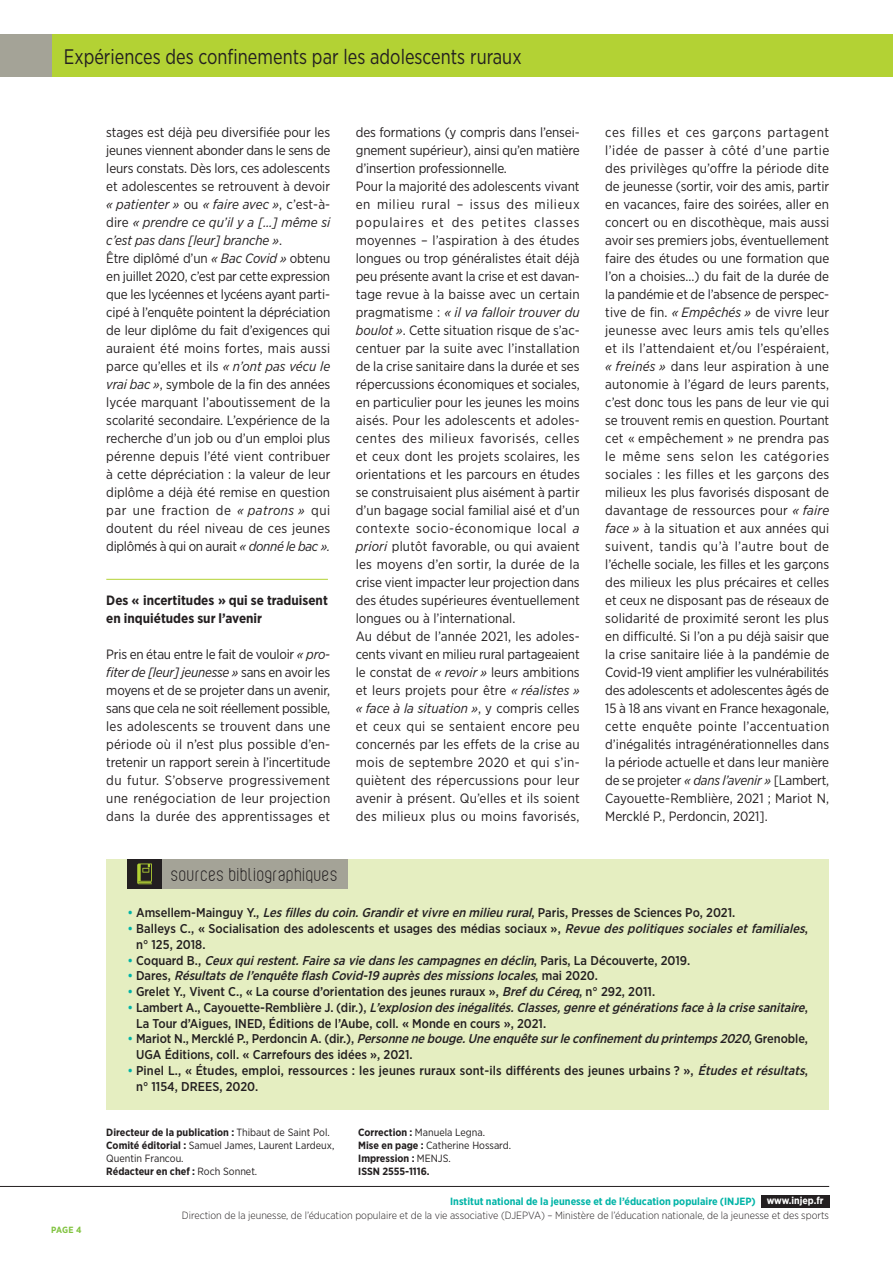
<style>
.page{position:relative;width:893px;height:1263px;background:#fff}
.page>*{position:absolute;margin:0;border:0;box-sizing:border-box;transform-origin:0 0}
.Bando_Titre{font:21px "Gotham Narrow";color:#231f20;scale:.89 1}
.t1{font:18px "Violette";letter-spacing:.03em;color:#231f20}
.Texte_courant{font:13.5px/18px "Gotham Narrow";color:#231f20;text-align:justify}
.Intertitre{font:700 13.5px/18px "Gotham Narrow";color:#231f20}
.t2{font:500 12.75px/15.8px "Gotham Narrow";color:#231f20}
.t3{font:italic 500 12.75px "Gotham Narrow";color:#231f20}
.t4{font:300 10.5px "Gotham Narrow";color:#231f20}
.Ours{font:10.5px/12.8px "Gotham Narrow";color:#231f20}
.Ours-2{font:700 10.5px "Gotham Narrow";color:#231f20}
.t5{font:700 10.5px "Gotham Narrow";color:#00b4a7}
.t6{font:700 10.2px "Gotham Narrow";color:#fff}
.t7{font:700 9px "Gotham Narrow";color:#81c340}
.s1{font-style:italic}
.s2{color:#00b4a7}
.s3{font-style:normal;color:#00b4a7}
.s4{font-style:normal}
.s5{font-weight:400}
.s6{font-weight:700}
</style>
<div class="page">
<hr style="left:0;top:1186px;width:829px;height:1px;background:#231f20">
<div style="left:51px;top:34px;width:842px;height:43px;background:#b3d234"></div>
<div style="left:0;top:34px;width:51px;height:43px;background:#a4a397"></div>
<div style="left:761px;top:1195px;width:68px;height:12px;background:#231f20"></div>
<hr style="left:106px;top:579px;width:222px;height:1px;background:#b3d234">
<div style="left:106px;top:859px;width:723px;height:251px;background:#e5eec1"></div>
<div style="left:162px;top:859px;width:186px;height:30px;background:#a4a397"></div>
<div style="left:128px;top:859px;width:34px;height:30px;background:#231f20"></div>
<svg style="left:137px;top:863px;width:15px;height:21px"></svg>
<p class="Bando_Titre" style="left:64px;top:43px;width:516px">Expériences des confinements par les adolescents ruraux</p>
<p class="Texte_courant" style="left:106px;top:123px;width:226px">stages est déjà peu diversifiée pour les jeunes viennent abonder dans le sens de leurs constats. Dès lors, ces adolescents et adolescentes se retrouvent à devoir <span class="s1">« patienter »</span> ou <span class="s1">« faire avec »</span>, c’est-à&shy;dire <span class="s1">« prendre ce qu’il y a […] même si c’est pas dans [leur] branche »</span>.</p>
<p class="Texte_courant" style="left:106px;top:249px;width:226px">Être diplômé d’un <span class="s1">« Bac Covid »</span> obtenu en juillet 2020, c’est par cette expression que les lycéennes et lycéens ayant parti&shy;cipé à l’enquête pointent la dépréciation de leur diplôme du fait d’exigences qui auraient été moins fortes, mais aussi parce qu’elles et ils <span class="s1">« n’ont pas vécu le vrai bac »</span>, symbole de la fin des années lycée marquant l’aboutissement de la scolarité secondaire. L’expérience de la recherche d’un job ou d’un emploi plus pérenne depuis l’été vient contribuer à cette dépréciation : la valeur de leur diplôme a déjà été remise en question par une fraction de <span class="s1">« patrons »</span> qui doutent du réel niveau de ces jeunes diplômés à qui on aurait <span class="s1">« donné le bac ».</span></p>
<p class="Intertitre" style="left:106px;top:591px;width:223px">Des « incertitudes » qui se traduisent en inquiétudes sur l’avenir</p>
<p class="Texte_courant" style="left:106px;top:645px;width:225px">Pris en étau entre le fait de vouloir <span class="s1">« pro&shy;fiter de [leur] jeunesse »</span> sans en avoir les moyens et de se projeter dans un avenir, sans que cela ne soit réellement possible, les adolescents se trouvent dans une période où il n’est plus possible d’en&shy;tretenir un rapport serein à l’incertitude du futur. S’observe progressivement une renégociation de leur projection dans la durée des apprentissages et</p>
<p class="Texte_courant" style="left:356px;top:123px;width:225px">des formations (y compris dans l’ensei&shy;gnement supérieur), ainsi qu’en matière d’insertion professionnelle.</p>
<p class="Texte_courant" style="left:356px;top:177px;width:226px">Pour la majorité des adolescents vivant en milieu rural – issus des milieux populaires et des petites classes moyennes – l’aspiration à des études longues ou trop généralistes était déjà peu présente avant la crise et est davan&shy;tage revue à la baisse avec un certain pragmatisme : <span class="s1">« il va falloir trouver du boulot »</span>. Cette situation risque de s’ac&shy;centuer par la suite avec l’installation de la crise sanitaire dans la durée et ses répercussions économiques et sociales, en particulier pour les jeunes les moins aisés. Pour les adolescents et adoles&shy;centes des milieux favorisés, celles et ceux dont les projets scolaires, les orientations et les parcours en études se construisaient plus aisément à partir d’un bagage social familial aisé et d’un contexte socio-économique local <span class="s1">a priori</span> plutôt favorable, ou qui avaient les moyens d’en sortir, la durée de la crise vient impacter leur projection dans des études supérieures éventuellement longues ou à l’international.</p>
<p class="Texte_courant" style="left:356px;top:627px;width:226px">Au début de l’année 2021, les adoles&shy;cents vivant en milieu rural partageaient le constat de <span class="s1">« revoir »</span> leurs ambitions et leurs projets pour être <span class="s1">« réalistes » « face à la situation »</span>, y compris celles et ceux qui se sentaient encore peu concernés par les effets de la crise au mois de septembre 2020 et qui s’in&shy;quiètent des répercussions pour leur avenir à présent. Qu’elles et ils soient des milieux plus ou moins favorisés,</p>
<p class="Texte_courant" style="left:605px;top:123px;width:226px">ces filles et ces garçons partagent l’idée de passer à côté d’une partie des privilèges qu’offre la période dite de jeunesse (sortir, voir des amis, partir en vacances, faire des soirées, aller en concert ou en discothèque, mais aussi avoir ses premiers jobs, éventuellement faire des études ou une formation que l’on a choisies…) du fait de la durée de la pandémie et de l’absence de perspec&shy;tive de fin. <span class="s1">« Empêchés »</span> de vivre leur jeunesse avec leurs amis tels qu’elles et ils l’attendaient et/ou l’espéraient, <span class="s1">« freinés »</span> dans leur aspiration à une autonomie à l’égard de leurs parents, c’est donc tous les pans de leur vie qui se trouvent remis en question. Pourtant cet « empêchement » ne prendra pas le même sens selon les catégories sociales : les filles et les garçons des milieux les plus favorisés disposant de davantage de ressources pour <span class="s1">« faire face »</span> à la situation et aux années qui suivent, tandis qu’à l’autre bout de l’échelle sociale, les filles et les garçons des milieux les plus précaires et celles et ceux ne disposant pas de réseaux de solidarité de proximité seront les plus en difficulté. Si l’on a pu déjà saisir que la crise sanitaire liée à la pandémie de Covid-19 vient amplifier les vulnérabilités des adolescents et adolescentes âgés de 15 à 18 ans vivant en France hexagonale, cette enquête pointe l’accentuation d’inégalités intragénérationnelles dans la période actuelle et dans leur manière de se projeter <span class="s1">« dans l’avenir »</span> [Lambert, Cayouette-Remblière, 2021 ; Mariot N, Mercklé P., Perdoncin, 2021].</p>
<p class="t1" style="left:171px;top:864px;width:168px">sources bibliographiques</p>
<p class="t2" style="left:128px;top:905px;width:609px"><span class="s2">•</span> Amsellem-Mainguy Y., <span class="s1">Lesfillesducoin.Grandiretvivreenmilieurural</span>, Paris, Presses de Sciences Po, 2021.</p>
<p class="t2" style="left:136px;top:920px;width:674px;text-indent:-9px"><span class="s2">•</span> Balleys C., « Socialisation des adolescents et usages des médias sociaux », <span class="s1">Revuedespolitiquessocialesetfamiliales</span>, n° 125, 2018.</p>
<p class="t3" style="left:128px;top:952px;width:564px"><span class="s3">•</span> <span class="s4">C o q u a r d B . ,</span> Ceuxquirestent.Fairesaviedanslescampagnesendéclin<span class="s4">, P a r i s , L a D é c o u v e r t e , 2 0 1 9 .</span></p>
<p class="t3" style="left:128px;top:968px;width:472px"><span class="s3">•</span> <span class="s4">D a r e s ,</span> Résultatsdel’enquêteflashCovid-19 auprèsdesmissionslocales<span class="s4">, m a i 2 0 2 0 .</span></p>
<p class="t2" style="left:128px;top:983px;width:529px"><span class="s2">•</span> Grelet Y., Vivent C., « La course d’orientation des jeunes ruraux », <span class="s1">BrefduCéreq</span>, n° 292, 2011.</p>
<p class="t2" style="left:136px;top:999px;width:674px;text-indent:-9px"><span class="s2">•</span> L a m b e r t A . , C a y o u e t t e - R e m b l i è r e J . ( d i r . ) , <span class="s1">L’explosiondesinégalités.Classes,genreetgénérationsfaceàlacrisesanitaire</span>,<br>La Tour d’Aigues, INED, Éditions de l’Aube, coll. « Monde en cours », 2021.</p>
<p class="t2" style="left:136px;top:1031px;width:673px;text-indent:-9px"><span class="s2">•</span> M a r i o t N . , M e r c k l é P. , P e r d o n c i n A . ( d i r . ) , <span class="s1">Personnenebouge.Uneenquêtesurleconfinementduprintemps2020</span>, G r e n o b l e ,<br>UGA Éditions, coll. « Carrefours des idées », 2021.</p>
<p class="t2" style="left:136px;top:1062px;width:674px;text-indent:-9px"><span class="s2">•</span> Pinel L., « Études, emploi, ressources : les jeunes ruraux sont-ils différents des jeunes urbains ? », <span class="s1">Étudesetrésultats</span>, n° 1154, DREES, 2020.</p>
<p class="t7" style="left:51px;top:1224px;width:32px">PAGE 4</p>
<p class="Ours-2" style="left:106px;top:1126px;width:225px">Directeur de la publication : <span class="s5">Thibaut de Saint Pol.</span></p>
<p class="Ours" style="left:106px;top:1139px;width:230px"><span class="s6">Comité éditorial :</span> Samuel James, Laurent Lardeux,<br>Quentin Francou.</p>
<p class="Ours-2" style="left:106px;top:1164px;width:152px">Rédacteur en chef : <span class="s5">Roch Sonnet.</span></p>
<p class="Ours" style="left:358px;top:1126px;width:154px"><span class="s6">Correction :</span> Manuela Legna.<br><span class="s6">Mise en page :</span> Catherine Hossard.</p>
<p class="Ours-2" style="left:358px;top:1151px;width:94px">Impression : <span class="s5">MENJS.</span></p>
<p class="Ours-2" style="left:358px;top:1164px;width:73px">ISSN 2555-1116.</p>
<p class="t5" style="left:450px;top:1194px;width:307px">Institut national de la jeunesse et de l’éducation populaire (INJEP)</p>
<p class="t6" style="left:767px;top:1194px;width:58px">www.injep.fr</p>
<p class="t4" style="left:182px;top:1208px;width:649px">Direction de la jeunesse, de l’éducation populaire et de la vie associative (DJEPVA) – Ministère de l’éducation nationale, de la jeunesse et des sports</p>
</div>
